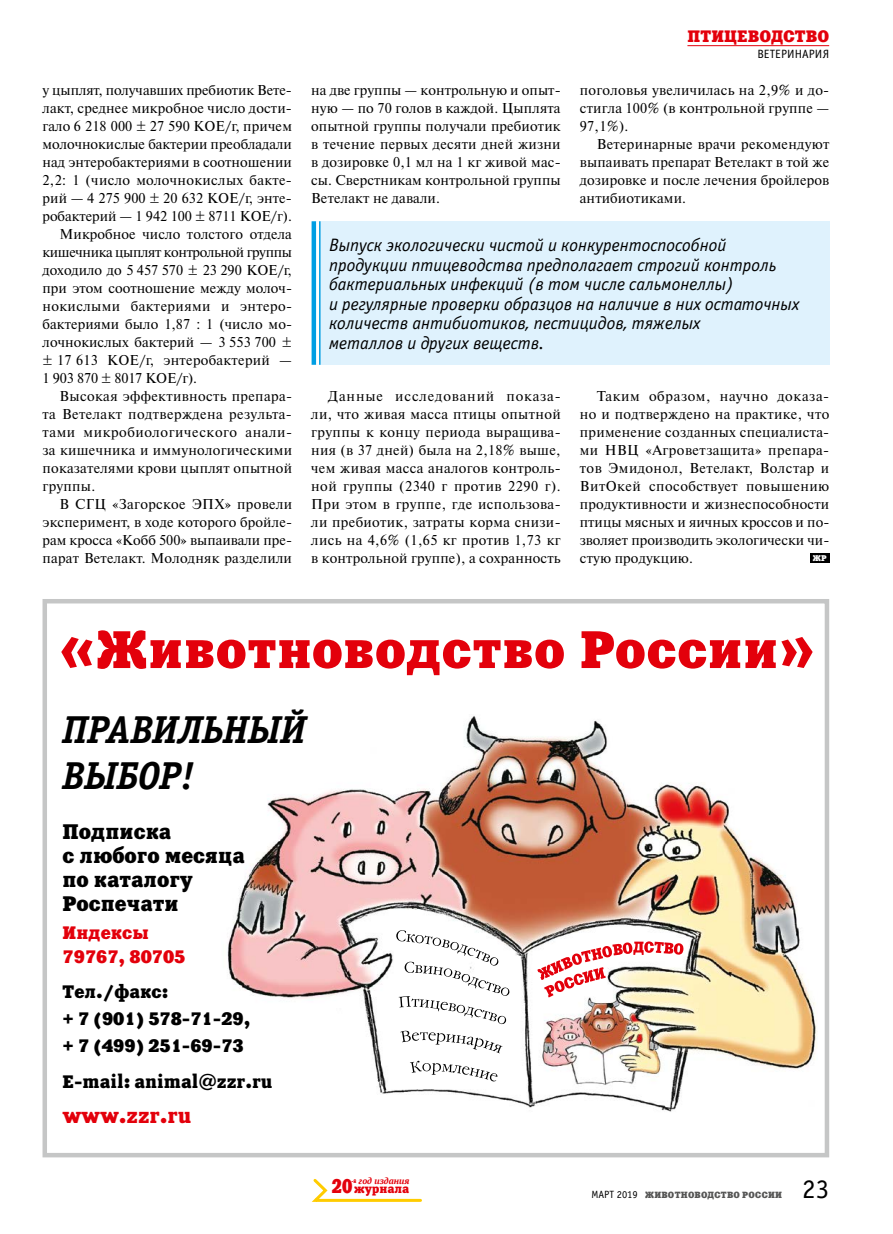
<style>
.page{position:relative;width:893px;height:1234px;background:#fff}
.page>*{position:absolute;margin:0;border:0;box-sizing:border-box;transform-origin:0 0}
.t1{font:52.5px "Xenia C";letter-spacing:.005em;color:#e3000b}
.t2{font:italic 700 39px/45px "Officina Serif C";letter-spacing:-.005em;color:#000}
.t3{font:27px "Officina Sans C";color:#000}
.t4{font:21px/24px "Xenia C";color:#000}
.t5{font:21px "Xenia C";color:#e3000b}
.t6{font:19.8px "Xenia C";color:#e3000b;scale:.83 1}
.t7{font:italic 18px/19.5px "Officina Sans C";color:#000}
.t8{font:18px/27px "Xenia C";color:#000}
.t9{font:18px/24px "Xenia C";color:#e3000b}
.t10{font:16.5px "Xenia C";letter-spacing:.01em;color:#e3000b}
.t11{font:14.25px/18px "Newton C";letter-spacing:.01em;color:#000;text-align:justify}
.t12{font:14.25px "Newton C";letter-spacing:-.025em;color:#000}
.t13{font:14.25px "Newton C";letter-spacing:.03em;color:#000}
.t14{font:14.25px "Newton C";letter-spacing:.04em;color:#000}
.t15{font:14.25px "Newton C";letter-spacing:-.01em;color:#000}
.t16{font:12px "Officina Sans C";color:#000}
.t17{font:12px "Xenia C";color:#e3000b}
.t18{font:9px "Xenia C";letter-spacing:.025em;color:#565655}
.t19{font:italic 700 9px "PT Serif";color:#e3000b}
.t20{font:8.25px "Xenia C";color:#fff}
.s1{font-family:"Officina Sans C";font-size:10.5px;color:#000}
</style>
<div class="page">
<hr style="left:687px;top:45px;width:142px;height:1px;background:#e3000b">
<svg style="left:311px;top:1179px;width:111px;height:23px"></svg>
<div style="left:810px;top:553px;width:19px;height:10px;background:#000"></div>
<div style="left:316px;top:221px;width:513px;height:144px;background:#dff2fd"></div>
<svg style="left:316px;top:221px;width:3px;height:144px"></svg>
<hr style="left:312px;top:221px;width:4px;height:144px;background:#009ee3">
<hr style="left:319px;top:221px;width:2px;height:144px;background:#009ee3">
<div style="left:43px;top:599px;width:786px;height:558px;background:#fff;border:4px solid #c5c6c6"></div>
<img style="left:227px;top:716px;width:590px;height:396px">
<svg style="left:537px;top:941px;width:146px;height:56px"></svg>
<svg style="left:396px;top:929px;width:114px;height:95px"></svg>
<svg style="left:410px;top:1060px;width:88px;height:21px"></svg>
<svg style="left:400px;top:1030px;width:102px;height:23px"></svg>
<p class="t11" style="left:43px;top:81px;width:251px">у цыплят, получавших пребиотик Вете-</p>
<p class="t11" style="left:43px;top:99px;width:251px">лакт, среднее микробное число дости-</p>
<p class="t11" style="left:42px;top:117px;width:251px">гало 6 218 000 ± 27 590 КОЕ/г, причем</p>
<p class="t11" style="left:43px;top:135px;width:251px">молочнокислые бактерии преобладали</p>
<p class="t11" style="left:43px;top:153px;width:251px">над энтеробактериями в соотношении</p>
<p class="t11" style="left:43px;top:171px;width:251px">2,2: 1 (число молочнокислых бакте-</p>
<p class="t11" style="left:43px;top:189px;width:251px">рий — 4 275 900 ± 20 632 КОЕ/г, энте-</p>
<p class="t11" style="left:43px;top:207px;width:251px">робактерий — 1 942 100 ± 8711 КОЕ/г).</p>
<p class="t11" style="left:60px;top:225px;width:234px">Микробное число толстого отдела</p>
<p class="t12" style="left:43px;top:244px;width:251px">кишечника цыплят контрольной группы</p>
<p class="t11" style="left:43px;top:261px;width:251px">доходило до 5 457 570 ± 23 290 КОЕ/г,</p>
<p class="t11" style="left:43px;top:279px;width:251px">при этом соотношение между молоч-</p>
<p class="t11" style="left:43px;top:297px;width:251px">нокислыми бактериями и энтеро-</p>
<p class="t11" style="left:43px;top:315px;width:251px">бактериями было 1,87 : 1 (число мо-</p>
<p class="t11" style="left:43px;top:333px;width:251px">лочнокислых бактерий — 3 553 700 ±</p>
<p class="t11" style="left:43px;top:351px;width:251px">± 17 613 КОЕ/г, энтеробактерий —</p>
<p class="t15" style="left:43px;top:370px;width:156px">1 903 870 ± 8017 КОЕ/г).</p>
<p class="t11" style="left:60px;top:387px;width:234px">Высокая эффективность препара-</p>
<p class="t13" style="left:43px;top:406px;width:251px">та Ветелакт подтверждена результа-</p>
<p class="t14" style="left:43px;top:424px;width:251px">тами микробиологического анали-</p>
<p class="t11" style="left:43px;top:441px;width:251px">за кишечника и иммунологическими</p>
<p class="t11" style="left:43px;top:459px;width:251px">показателями крови цыплят опытной</p>
<p class="t11" style="left:43px;top:477px;width:54px">группы.</p>
<p class="t11" style="left:60px;top:495px;width:234px">В СГЦ «Загорское ЭПХ» провели</p>
<p class="t11" style="left:43px;top:513px;width:251px">эксперимент, в ходе которого бройле-</p>
<p class="t11" style="left:43px;top:531px;width:251px">рам кросса «Кобб 500» выпаивали пре-</p>
<p class="t11" style="left:43px;top:549px;width:251px">парат Ветелакт. Молодняк разделили</p>
<p class="t11" style="left:311px;top:81px;width:251px">на две группы — контрольную и опыт&shy;ную — по 70 голов в каждой. Цыплята опытной группы получали пребиотик в течение первых десяти дней жизни в дозировке 0,1 мл на 1 кг живой мас&shy;сы. Сверстникам контрольной группы Ветелакт не давали.</p>
<p class="t10" style="left:687px;top:26px;width:143px">ПТИЦЕВОДСТВО</p>
<p class="t16" style="left:757px;top:48px;width:73px">ВЕТЕРИНАРИЯ</p>
<p class="t11" style="left:580px;top:81px;width:251px;text-align:left">поголовья увеличилась на 2,9% и до&shy;стигла 100% (в контрольной группе —<br>97,1%).</p>
<p class="t11" style="left:580px;top:135px;width:251px;text-indent:17px">Ветеринарные врачи рекомендуют выпаивать препарат Ветелакт в той же дозировке и после лечения бройлеров антибиотиками.</p>
<p class="t7" style="left:329px;top:235px;width:472px">Выпуск экологически чистой и конкурентоспособной продукции птицеводства предполагает строгий контроль бактериальных инфекций (в том числе сальмонеллы)<br>и регулярные проверки образцов на наличие в них остаточных количеств антибиотиков, пестицидов, тяжелых<br>металлов и других веществ.</p>
<p class="t11" style="left:311px;top:387px;width:251px;text-indent:17px">Данные исследований показа&shy;ли, что живая масса птицы опытной группы к концу периода выращива&shy;ния (в 37 дней) была на 2,18% выше, чем живая масса аналогов контроль&shy;ной группы (2340 г против 2290 г).<br>При этом в группе, где использова&shy;ли пребиотик, затраты корма снизи&shy;лись на 4,6% (1,65 кг против 1,73 кг в контрольной группе), а сохранность</p>
<p class="t11" style="left:580px;top:387px;width:251px;text-indent:17px">Таким образом, научно доказа&shy;но и подтверждено на практике, что применение созданных специалиста&shy;ми НВЦ «Агроветзащита» препара&shy;тов Эмидонол, Ветелакт, Волстар и ВитОкей способствует повышению продуктивности и жизнеспособности птицы мясных и яичных кроссов и по&shy;зволяет производить экологически чи&shy;стую продукцию.</p>
<p class="t20" style="left:813px;top:553px;width:15px">ЖР</p>
<h1 class="t1" style="left:58px;top:616px;width:759px">«Животноводство России»</h1>
<h2 class="t2" style="left:63px;top:708px;width:245px">ПРАВИЛЬНЫЙ<br>ВЫБОР!</h2>
<h3 class="t4" style="left:63px;top:819px;width:184px">Подписка<br>с любого месяца по каталогу<br>Роспечати</h3>
<p class="t9" style="left:63px;top:920px;width:124px">Индексы<br>79767, 80705</p>
<p class="t8" style="left:63px;top:978px;width:189px">Тел./факс:<br>+ 7 (901) 578-71-29, + 7 (499) 251-69-73</p>
<p class="t8" style="left:63px;top:1067px;width:212px">E-mail: animal@zzr.ru</p>
<h3 class="t5" style="left:63px;top:1102px;width:131px">www.zzr.ru</h3>
<p class="t19" style="left:351px;top:1174px;width:59px"><sup>-й</sup> год издания</p>
<p class="t17" style="left:354px;top:1181px;width:57px">журнала</p>
<h3 class="t6" style="left:332px;top:1173px;width:26px">20</h3>
<p class="t18" style="left:591px;top:1188px;width:192px"><span class="s1">МАРТ 2019</span> ЖИВОТНОВОДСТВО РОССИИ</p>
<h3 class="t3" style="left:802px;top:1174px;width:28px">23</h3>
</div>
